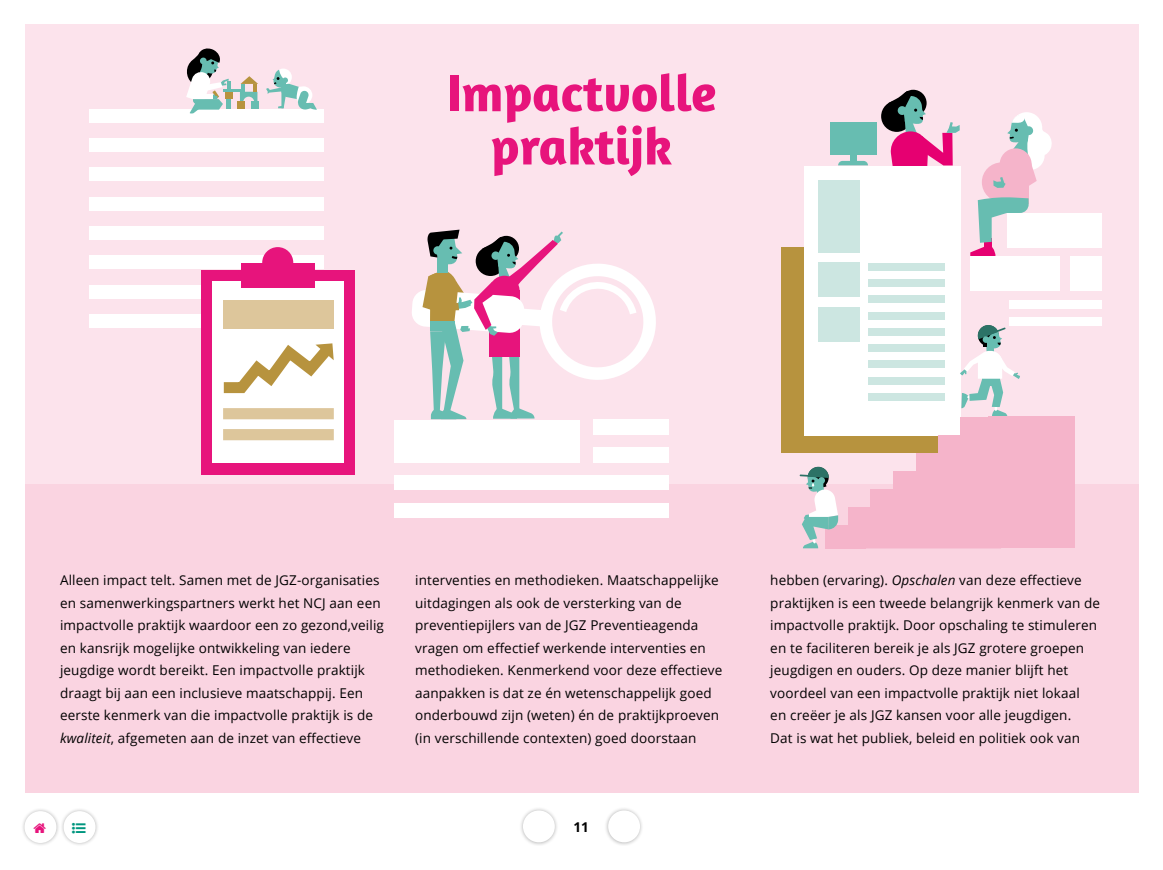
<style>
.page{position:relative;width:1163px;height:870px;background:#fff}
.page>*{position:absolute;margin:0;border:0;box-sizing:border-box;transform-origin:0 0}
.t1{font:700 52.5px/53.2px "Amaranth";color:#e7147c;text-align:center}
.t2{font:13.5px/22.5px "Open Sans";letter-spacing:.01em;color:#000}
.t3{font:700 13.5px "Open Sans";color:#000}
.s1{font-style:italic}
</style>
<div class="page">
<div style="left:25px;top:24px;width:1113px;height:768px;background:#fce3ec"></div>
<div style="left:881px;top:101px;width:31px;height:31px;background:#000;border-radius:50%"></div>
<div style="left:829px;top:122px;width:47px;height:33px;background:#67bdb1"></div>
<div style="left:849px;top:147px;width:7px;height:14px;background:#67bdb1"></div>
<svg style="left:838px;top:161px;width:30px;height:4px"></svg>
<svg style="left:887px;top:90px;width:72px;height:76px"></svg>
<div style="left:25px;top:484px;width:1113px;height:308px;background:#fad4e1"></div>
<svg style="left:970px;top:112px;width:82px;height:145px"></svg>
<div style="left:1006px;top:213px;width:95px;height:34px;background:#fff"></div>
<div style="left:782px;top:247px;width:156px;height:206px;background:#b7933e"></div>
<div style="left:804px;top:166px;width:157px;height:269px;background:#fff"></div>
<div style="left:868px;top:263px;width:77px;height:8px;background:#cce6e1"></div>
<div style="left:868px;top:279px;width:77px;height:8px;background:#cce6e1"></div>
<div style="left:868px;top:295px;width:77px;height:8px;background:#cce6e1"></div>
<div style="left:868px;top:312px;width:77px;height:7px;background:#cce6e1"></div>
<div style="left:868px;top:328px;width:77px;height:8px;background:#cce6e1"></div>
<div style="left:868px;top:344px;width:77px;height:8px;background:#cce6e1"></div>
<div style="left:868px;top:360px;width:77px;height:8px;background:#cce6e1"></div>
<div style="left:868px;top:377px;width:77px;height:7px;background:#cce6e1"></div>
<div style="left:868px;top:393px;width:77px;height:8px;background:#cce6e1"></div>
<div style="left:817px;top:180px;width:42px;height:72px;background:#cce6e1"></div>
<div style="left:970px;top:257px;width:90px;height:34px;background:#fff"></div>
<div style="left:817px;top:263px;width:42px;height:34px;background:#cce6e1"></div>
<div style="left:817px;top:307px;width:42px;height:34px;background:#cce6e1"></div>
<svg style="left:960px;top:325px;width:60px;height:91px"></svg>
<div style="left:825px;top:525px;width:40px;height:24px;background:#f5b4ca"></div>
<div style="left:960px;top:417px;width:41px;height:24px;background:#f5b4ca"></div>
<svg style="left:799px;top:435px;width:189px;height:113px"></svg>
<svg style="left:412px;top:230px;width:244px;height:189px"></svg>
<div style="left:89px;top:109px;width:234px;height:14px;background:#fff"></div>
<div style="left:89px;top:138px;width:234px;height:14px;background:#fff"></div>
<div style="left:89px;top:168px;width:234px;height:13px;background:#fff"></div>
<div style="left:89px;top:197px;width:234px;height:14px;background:#fff"></div>
<div style="left:89px;top:226px;width:234px;height:14px;background:#fff"></div>
<div style="left:89px;top:256px;width:234px;height:13px;background:#fff"></div>
<div style="left:89px;top:285px;width:234px;height:13px;background:#fff"></div>
<div style="left:89px;top:314px;width:234px;height:13px;background:#fff"></div>
<div style="left:201px;top:270px;width:154px;height:205px;background:#e7147c"></div>
<div style="left:212px;top:281px;width:132px;height:181px;background:#fff"></div>
<div style="left:242px;top:264px;width:73px;height:24px;background:#e7147c"></div>
<div style="left:262px;top:247px;width:31px;height:31px;background:#e7147c;border-radius:50%"></div>
<svg style="left:223px;top:343px;width:111px;height:51px"></svg>
<div style="left:223px;top:408px;width:111px;height:11px;background:#ddc69b"></div>
<div style="left:223px;top:429px;width:111px;height:11px;background:#ddc69b"></div>
<div style="left:223px;top:300px;width:111px;height:28px;background:#ddc69b"></div>
<div style="left:225px;top:92px;width:8px;height:7px;background:#b7933e"></div>
<hr style="left:227px;top:99px;width:4px;height:10px;background:#67bdb1">
<svg style="left:240px;top:76px;width:18px;height:25px"></svg>
<div style="left:251px;top:101px;width:8px;height:8px;background:#67bdb1"></div>
<div style="left:237px;top:101px;width:8px;height:8px;background:#b7933e"></div>
<hr style="left:224px;top:89px;width:17px;height:3px;background:#67bdb1">
<svg style="left:186px;top:48px;width:44px;height:66px"></svg>
<div style="left:275px;top:69px;width:17px;height:17px;background:#fff;border-radius:50%"></div>
<svg style="left:266px;top:70px;width:51px;height:40px"></svg>
<div style="left:394px;top:420px;width:185px;height:42px;background:#fff"></div>
<div style="left:394px;top:475px;width:275px;height:15px;background:#fff"></div>
<div style="left:394px;top:503px;width:275px;height:15px;background:#fff"></div>
<div style="left:593px;top:448px;width:75px;height:15px;background:#fff"></div>
<div style="left:593px;top:420px;width:76px;height:15px;background:#fff"></div>
<div style="left:988px;top:417px;width:86px;height:131px;background:#f5b4ca"></div>
<div style="left:1069px;top:257px;width:32px;height:34px;background:#fff"></div>
<div style="left:1009px;top:300px;width:92px;height:9px;background:#fff"></div>
<div style="left:1009px;top:318px;width:92px;height:8px;background:#fff"></div>
<div style="left:519px;top:806px;width:39px;height:40px;background:#000;opacity:.3"></div>
<div style="left:523px;top:810px;width:32px;height:32px;background:#fff;border-radius:50%"></div>
<div style="left:604px;top:806px;width:40px;height:40px;background:#000;opacity:.3"></div>
<div style="left:608px;top:810px;width:32px;height:32px;background:#fff;border-radius:50%"></div>
<div style="left:21px;top:807px;width:39px;height:40px;background:#000;opacity:.3"></div>
<div style="left:25px;top:811px;width:31px;height:32px;background:#fff;border-radius:50%"></div>
<div style="left:60px;top:807px;width:39px;height:40px;background:#000;opacity:.3"></div>
<div style="left:64px;top:811px;width:31px;height:32px;background:#fff;border-radius:50%"></div>
<h1 class="t1" style="left:446px;top:65px;width:271px">Impactvolle praktijk</h1>
<p class="t2" style="left:60px;top:569px;width:325px">Alleen impact telt. Samen met de JGZ-organisaties en samenwerkingspartners werkt het NCJ aan een impactvolle praktijk waardoor een zo gezond,veilig en kansrijk mogelijke ontwikkeling van iedere jeugdige wordt bereikt. Een impactvolle praktijk draagt bij aan een inclusieve maatschappij. Een eerste kenmerk van die impactvolle praktijk is de <span class="s1">kwaliteit</span>, afgemeten aan de inzet van effectieve</p>
<p class="t2" style="left:415px;top:569px;width:309px">interventies en methodieken. Maatschappelijke uitdagingen als ook de versterking van de preventiepijlers van de JGZ Preventieagenda vragen om effectief werkende interventies en methodieken. Kenmerkend voor deze effectieve aanpakken is dat ze én wetenschappelijk goed onderbouwd zijn (weten) én de praktijkproeven (in verschillende contexten) goed doorstaan</p>
<p class="t2" style="left:770px;top:569px;width:331px">hebben (ervaring). <span class="s1">Opschalen</span> van deze effectieve praktijken is een tweede belangrijk kenmerk van de impactvolle praktijk. Door opschaling te stimuleren en te faciliteren bereik je als JGZ grotere groepen jeugdigen en ouders. Op deze manier blijft het voordeel van een impactvolle praktijk niet lokaal<br>en creëer je als JGZ kansen voor alle jeugdigen.<br>Dat is wat het publiek, beleid en politiek ook van</p>
<p class="t3" style="left:573px;top:817px;width:17px">11</p>
</div>
